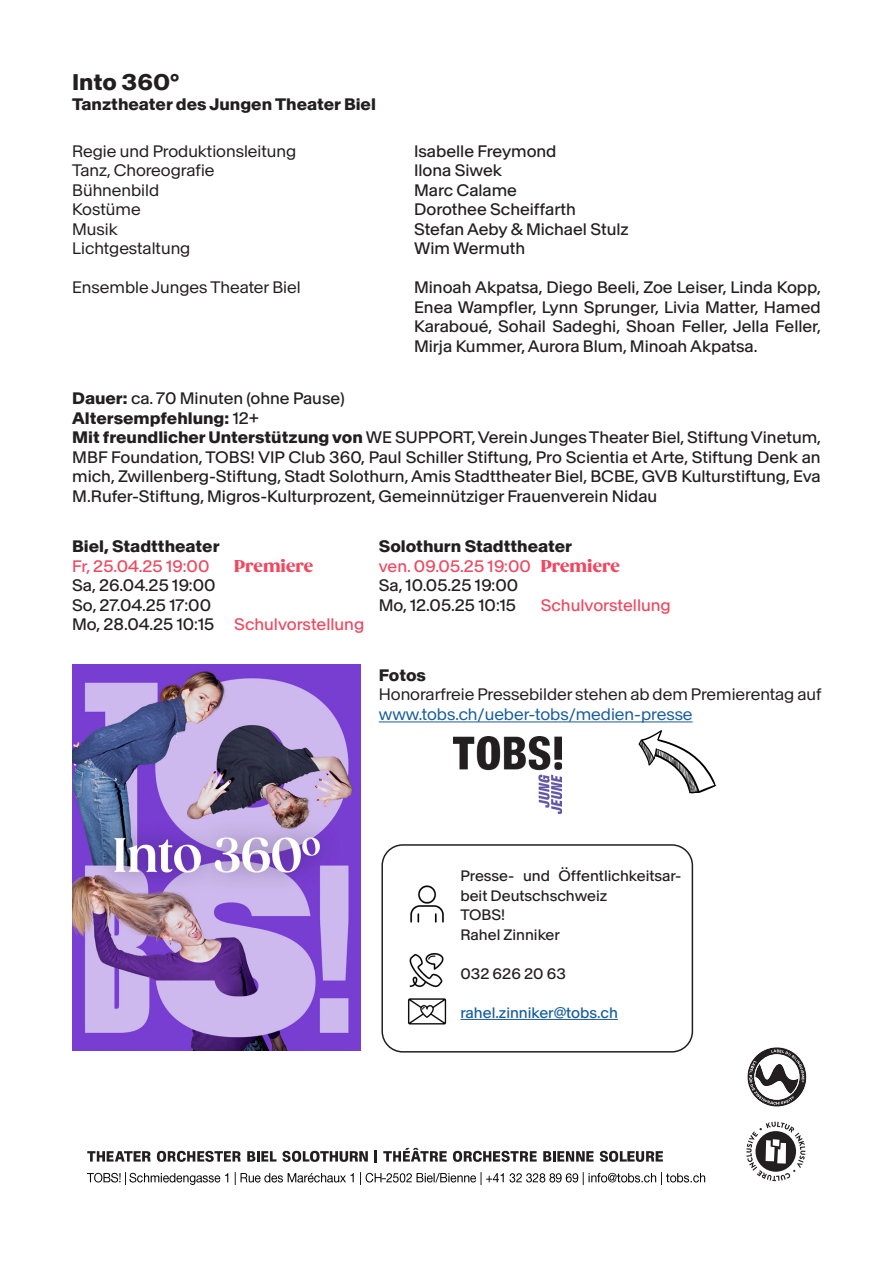
<style>
.page{position:relative;width:893px;height:1263px;background:#fff}
.page>*{position:absolute;margin:0;border:0;box-sizing:border-box;transform-origin:0 0}
.t1{font:700 22.5px "Baikal";letter-spacing:-.005em;color:#231f20}
.t2{font:16.5px/19.5px "Baikal";color:#231f20;text-align:justify}
.t3{font:16.5px/19.5px "Baikal";color:#231f20}
.t4{font:700 16.5px "Baikal";color:#231f20}
.t5{font:16.5px "Baikal";color:#ef4860}
.t6{font:900 16.5px "Gazpacho";letter-spacing:-.005em;color:#ef4860}
.t7{font:15px/19.5px "Baikal";color:#231f20}
.t8{font:15px "Baikal";color:#175d9e}
.s1{font-weight:700}
.s2{font-weight:400}
.s3{color:#ef4860}
.s4{font-family:"Gazpacho";font-weight:900}
.s5{color:#175d9e}
</style>
<div class="page">
<img style="left:87px;top:1172px;width:39px;height:13px">
<img style="left:129px;top:1172px;width:253px;height:13px">
<img style="left:386px;top:1172px;width:320px;height:13px">
<svg style="left:87px;top:1151px;width:64px;height:10px"></svg>
<svg style="left:157px;top:1151px;width:84px;height:11px"></svg>
<svg style="left:247px;top:1151px;width:29px;height:10px"></svg>
<svg style="left:282px;top:1151px;width:86px;height:11px"></svg>
<svg style="left:375px;top:1150px;width:2px;height:13px"></svg>
<svg style="left:383px;top:1148px;width:64px;height:13px"></svg>
<svg style="left:453px;top:1151px;width:84px;height:11px"></svg>
<svg style="left:543px;top:1151px;width:51px;height:10px"></svg>
<svg style="left:600px;top:1151px;width:63px;height:11px"></svg>
<svg style="left:747px;top:1047px;width:60px;height:60px"></svg>
<svg style="left:746px;top:1122px;width:59px;height:59px"></svg>
<img style="left:72px;top:665px;width:289px;height:386px">
<img style="left:453px;top:736px;width:109px;height:77px">
<hr style="left:379px;top:721px;width:314px;height:1px;background:#175d9e">
<svg style="left:638px;top:730px;width:79px;height:63px"></svg>
<div style="left:381px;top:844px;width:312px;height:208px;border:2px solid #231f20;border-radius:21px"></div>
<hr style="left:460px;top:1019px;width:158px;height:1px;background:#175d9e">
<img style="left:410px;top:885px;width:34px;height:38px">
<img style="left:409px;top:953px;width:35px;height:35px">
<img style="left:408px;top:998px;width:39px;height:27px">
<p class="t1" style="left:72px;top:68px;width:109px">Into 360°</p>
<p class="t4" style="left:72px;top:94px;width:305px">Tanztheater des Jungen Theater Biel</p>
<p class="t3" style="left:72px;top:141px;width:226px">Regie und Produktionsleitung</p>
<p class="t3" style="left:72px;top:160px;width:144px">Tanz, Choreografie</p>
<p class="t3" style="left:72px;top:180px;width:88px">Bühnenbild</p>
<p class="t3" style="left:72px;top:199px;width:70px">Kostüme</p>
<p class="t3" style="left:72px;top:219px;width:47px">Musik</p>
<p class="t3" style="left:72px;top:238px;width:120px">Lichtgestaltung</p>
<p class="t3" style="left:72px;top:277px;width:230px">Ensemble Junges Theater Biel</p>
<p class="t2" style="left:414px;top:141px;width:144px">Isabelle Freymond</p>
<p class="t2" style="left:414px;top:160px;width:90px">Ilona Siwek</p>
<p class="t2" style="left:414px;top:180px;width:104px">Marc Calame</p>
<p class="t2" style="left:414px;top:199px;width:163px">Dorothee Scheiffarth</p>
<p class="t2" style="left:414px;top:219px;width:216px">Stefan Aeby &amp; Michael Stulz</p>
<p class="t2" style="left:414px;top:238px;width:113px">Wim Wermuth</p>
<p class="t2" style="left:414px;top:277px;width:409px">Minoah Akpatsa, Diego Beeli, Zoe Leiser, Linda Kopp, Enea Wampfler, Lynn Sprunger, Livia Matter, Hamed Karaboué, Sohail Sadeghi, Shoan Feller, Jella Feller, Mirja Kummer, Aurora Blum, Minoah Akpatsa.</p>
<p class="t2" style="left:72px;top:388px;width:274px"><span class="s1">Dauer:</span> ca. 70 Minuten (ohne Pause)</p>
<p class="t4" style="left:72px;top:408px;width:188px">Altersempfehlung: <span class="s2">12+</span></p>
<p class="t2" style="left:72px;top:427px;width:750px"><span class="s1">Mit freundlicher Unterstützung von</span> WE SUPPORT, Verein Junges Theater Biel, Stiftung Vinetum, MBF Foundation, TOBS! VIP Club 360, Paul Schiller Stiftung, Pro Scientia et Arte, Stiftung Denk an mich, Zwillenberg-Stiftung, Stadt Solothurn, Amis Stadttheater Biel, BCBE, GVB Kulturstiftung, Eva M.Rufer-Stiftung, Migros-Kulturprozent, Gemeinnütziger Frauenverein Nidau</p>
<p class="t4" style="left:72px;top:536px;width:149px">Biel, Stadttheater</p>
<p class="t5" style="left:72px;top:555px;width:139px">Fr, 25.04.25 19:00</p>
<p class="t6" style="left:234px;top:556px;width:81px">Premiere</p>
<p class="t2" style="left:72px;top:575px;width:145px">Sa, 26.04.25 19:00</p>
<p class="t2" style="left:72px;top:594px;width:140px">So, 27.04.25 17:00</p>
<p class="t2" style="left:72px;top:614px;width:293px">Mo, 28.04.25 10:15 <span class="s3">Schulvorstellung</span></p>
<p class="t4" style="left:379px;top:536px;width:195px">Solothurn Stadttheater</p>
<p class="t5" style="left:379px;top:555px;width:243px">ven. 09.05.25 19:00 <span class="s4">Premiere</span></p>
<p class="t2" style="left:379px;top:575px;width:141px">Sa, 10.05.25 19:00</p>
<p class="t2" style="left:379px;top:594px;width:139px">Mo, 12.05.25 10:15</p>
<p class="t5" style="left:541px;top:594px;width:131px">Schulvorstellung</p>
<p class="t4" style="left:379px;top:665px;width:49px">Fotos</p>
<p class="t3" style="left:379px;top:684px;width:444px">Honorarfreie Pressebilder stehen ab dem Premierentag auf <span class="s5">www.tobs.ch/ueber-tobs/medien-presse</span></p>
<p class="t7" style="left:460px;top:865px;width:222px">Presse- und Öffentlichkeitsar&shy;beit Deutschschweiz</p>
<p class="t7" style="left:460px;top:904px;width:46px">TOBS!</p>
<p class="t7" style="left:460px;top:924px;width:101px">Rahel Zinniker</p>
<p class="t7" style="left:460px;top:963px;width:107px">032 626 20 63</p>
<p class="t8" style="left:460px;top:1003px;width:159px">rahel.zinniker@tobs.ch</p>
</div>
